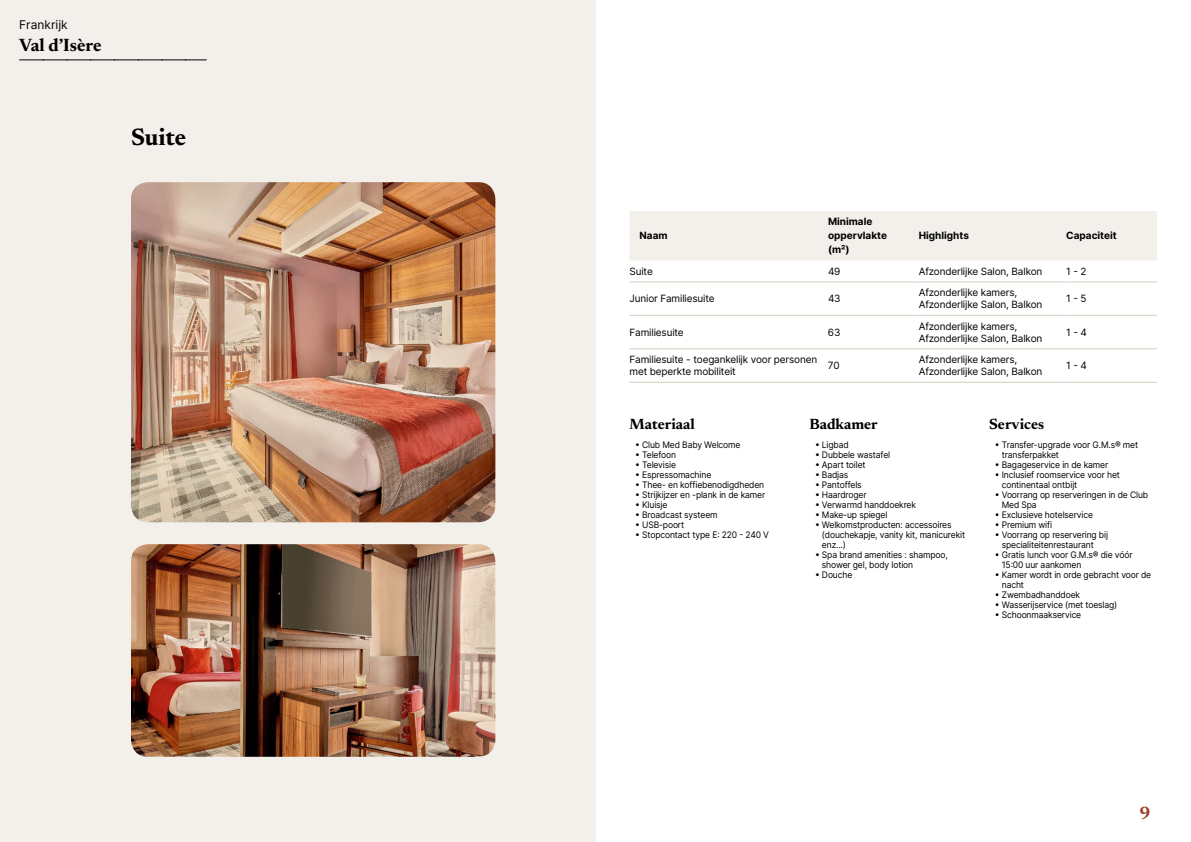
<style>
.page{position:relative;width:1191px;height:842px;background:#fff}
.page>*{position:absolute;margin:0;border:0;box-sizing:border-box;transform-origin:0 0}
.t1{font:700 24px "Newsreader 24 pt";color:#000}
.t2{font:700 18px "Newsreader 24 pt";letter-spacing:-.005em;color:#000}
.t3{font:700 18px "Newsreader 24 pt";color:#9d432c}
.t4{font:700 15px "Newsreader 24 pt";color:#000}
.t5{font:12px "Inter";color:#000}
.t6{font:10px/12px "Inter";letter-spacing:-.015em;color:#000}
.t7{font:700 10px/14px "Inter";color:#000}
.t8{font:9px/10px "Inter";letter-spacing:-.015em;color:#000;scale:.95 1}
</style>
<div class="page">
<div style="left:0;top:0;width:595px;height:842px;background:#f3f0ec"></div>
<img style="left:131px;top:182px;width:364px;height:340px">
<img style="left:131px;top:544px;width:364px;height:213px">
<svg style="left:20px;top:60px;width:186px;height:1px"></svg>
<div style="left:630px;top:211px;width:527px;height:49px;background:#f3f0ec"></div>
<hr style="left:629px;top:281px;width:199px;height:1px;background:#d7cdc1">
<hr style="left:828px;top:281px;width:90px;height:1px;background:#d7cdc1">
<hr style="left:918px;top:281px;width:148px;height:1px;background:#d7cdc1">
<hr style="left:1066px;top:281px;width:91px;height:1px;background:#d7cdc1">
<hr style="left:629px;top:315px;width:199px;height:1px;background:#d7cdc1">
<hr style="left:828px;top:315px;width:90px;height:1px;background:#d7cdc1">
<hr style="left:918px;top:315px;width:148px;height:1px;background:#d7cdc1">
<hr style="left:1066px;top:315px;width:91px;height:1px;background:#d7cdc1">
<hr style="left:629px;top:348px;width:199px;height:1px;background:#d7cdc1">
<hr style="left:828px;top:348px;width:90px;height:1px;background:#d7cdc1">
<hr style="left:918px;top:348px;width:148px;height:1px;background:#d7cdc1">
<hr style="left:1066px;top:348px;width:91px;height:1px;background:#d7cdc1">
<hr style="left:629px;top:382px;width:199px;height:1px;background:#d7cdc1">
<hr style="left:828px;top:382px;width:90px;height:1px;background:#d7cdc1">
<hr style="left:918px;top:382px;width:148px;height:1px;background:#d7cdc1">
<hr style="left:1066px;top:382px;width:91px;height:1px;background:#d7cdc1">
<h3 class="t5" style="left:19px;top:15px;width:50px">Frankrijk</h3>
<h2 class="t2" style="left:19px;top:32px;width:84px">Val d’Isère</h2>
<h1 class="t1" style="left:131px;top:120px;width:57px">Suite</h1>
<p class="t7" style="left:639px;top:229px;width:30px">Naam</p>
<p class="t7" style="left:828px;top:215px;width:61px">Minimale oppervlakte (m²)</p>
<p class="t7" style="left:918px;top:229px;width:52px">Highlights</p>
<p class="t7" style="left:1066px;top:229px;width:52px">Capaciteit</p>
<p class="t6" style="left:629px;top:265px;width:25px">Suite</p>
<p class="t6" style="left:828px;top:265px;width:14px">49</p>
<p class="t6" style="left:918px;top:265px;width:125px">Afzonderlijke Salon, Balkon</p>
<p class="t6" style="left:1066px;top:265px;width:22px">1 - 2</p>
<p class="t6" style="left:629px;top:292px;width:87px">Junior Familiesuite</p>
<p class="t6" style="left:828px;top:292px;width:14px">43</p>
<p class="t6" style="left:918px;top:286px;width:125px">Afzonderlijke kamers,<br>Afzonderlijke Salon, Balkon</p>
<p class="t6" style="left:1066px;top:292px;width:22px">1 - 5</p>
<p class="t6" style="left:629px;top:326px;width:56px">Familiesuite</p>
<p class="t6" style="left:828px;top:326px;width:14px">63</p>
<p class="t6" style="left:918px;top:320px;width:125px">Afzonderlijke kamers,<br>Afzonderlijke Salon, Balkon</p>
<p class="t6" style="left:1066px;top:326px;width:22px">1 - 4</p>
<p class="t6" style="left:629px;top:353px;width:189px">Familiesuite - toegankelijk voor personen met beperkte mobiliteit</p>
<p class="t6" style="left:828px;top:359px;width:13px">70</p>
<p class="t6" style="left:918px;top:353px;width:125px">Afzonderlijke kamers,<br>Afzonderlijke Salon, Balkon</p>
<p class="t6" style="left:1066px;top:359px;width:22px">1 - 4</p>
<h3 class="t4" style="left:629px;top:413px;width:67px">Materiaal</h3>
<p class="t8" style="left:635px;top:439px;width:112px">• Club Med Baby Welcome</p>
<p class="t8" style="left:635px;top:449px;width:45px">• Telefoon</p>
<p class="t8" style="left:635px;top:459px;width:44px">• Televisie</p>
<p class="t8" style="left:635px;top:469px;width:82px">• Espressomachine</p>
<p class="t8" style="left:635px;top:479px;width:137px">• Thee- en koffiebenodigdheden</p>
<p class="t8" style="left:635px;top:489px;width:138px">• Strijkijzer en -plank in de kamer</p>
<p class="t8" style="left:635px;top:499px;width:35px">• Kluisje</p>
<p class="t8" style="left:635px;top:509px;width:88px">• Broadcast systeem</p>
<p class="t8" style="left:635px;top:519px;width:53px">• USB-poort</p>
<p class="t8" style="left:635px;top:529px;width:142px">• Stopcontact type E: 220 - 240 V</p>
<h3 class="t4" style="left:809px;top:413px;width:70px">Badkamer</h3>
<p class="t8" style="left:815px;top:439px;width:37px">• Ligbad</p>
<p class="t8" style="left:815px;top:449px;width:81px">• Dubbele wastafel</p>
<p class="t8" style="left:815px;top:459px;width:55px">• Apart toilet</p>
<p class="t8" style="left:815px;top:469px;width:37px">• Badjas</p>
<p class="t8" style="left:815px;top:479px;width:51px">• Pantoffels</p>
<p class="t8" style="left:815px;top:489px;width:56px">• Haardroger</p>
<p class="t8" style="left:815px;top:499px;width:108px">• Verwarmd handdoekrek</p>
<p class="t8" style="left:815px;top:509px;width:78px">• Make-up spiegel</p>
<p class="t8" style="left:822px;top:519px;width:152px;text-indent:-7px">• Welkomstproducten: accessoires (douchekapje, vanity kit, manicurekit enz...)</p>
<p class="t8" style="left:822px;top:549px;width:134px;text-indent:-7px">• Spa brand amenities : shampoo, shower gel, body lotion</p>
<p class="t8" style="left:815px;top:569px;width:41px">• Douche</p>
<h3 class="t4" style="left:989px;top:413px;width:57px">Services</h3>
<p class="t8" style="left:1001px;top:439px;width:145px;text-indent:-7px">• Transfer-upgrade voor G.M.s® met transferpakket</p>
<p class="t8" style="left:994px;top:459px;width:121px">• Bagageservice in de kamer</p>
<p class="t8" style="left:1001px;top:469px;width:126px;text-indent:-7px">• Inclusief roomservice voor het continentaal ontbijt</p>
<p class="t8" style="left:1001px;top:489px;width:156px;text-indent:-7px">• Voorrang op reserveringen in de Club<br>Med Spa</p>
<p class="t8" style="left:994px;top:509px;width:105px">• Exclusieve hotelservice</p>
<p class="t8" style="left:994px;top:519px;width:62px">• Premium wifi</p>
<p class="t8" style="left:1001px;top:529px;width:113px;text-indent:-7px">• Voorrang op reservering bij specialiteitenrestaurant</p>
<p class="t8" style="left:1001px;top:549px;width:139px;text-indent:-7px">• Gratis lunch voor G.M.s® die vóór<br>15:00 uur aankomen</p>
<p class="t8" style="left:1001px;top:569px;width:159px;text-indent:-7px">• Kamer wordt in orde gebracht voor de nacht</p>
<p class="t8" style="left:994px;top:589px;width:91px">• Zwembadhanddoek</p>
<p class="t8" style="left:994px;top:599px;width:130px">• Wasserijservice (met toeslag)</p>
<p class="t8" style="left:994px;top:609px;width:92px">• Schoonmaakservice</p>
<h2 class="t3" style="left:1139px;top:800px;width:13px">9</h2>
</div>
